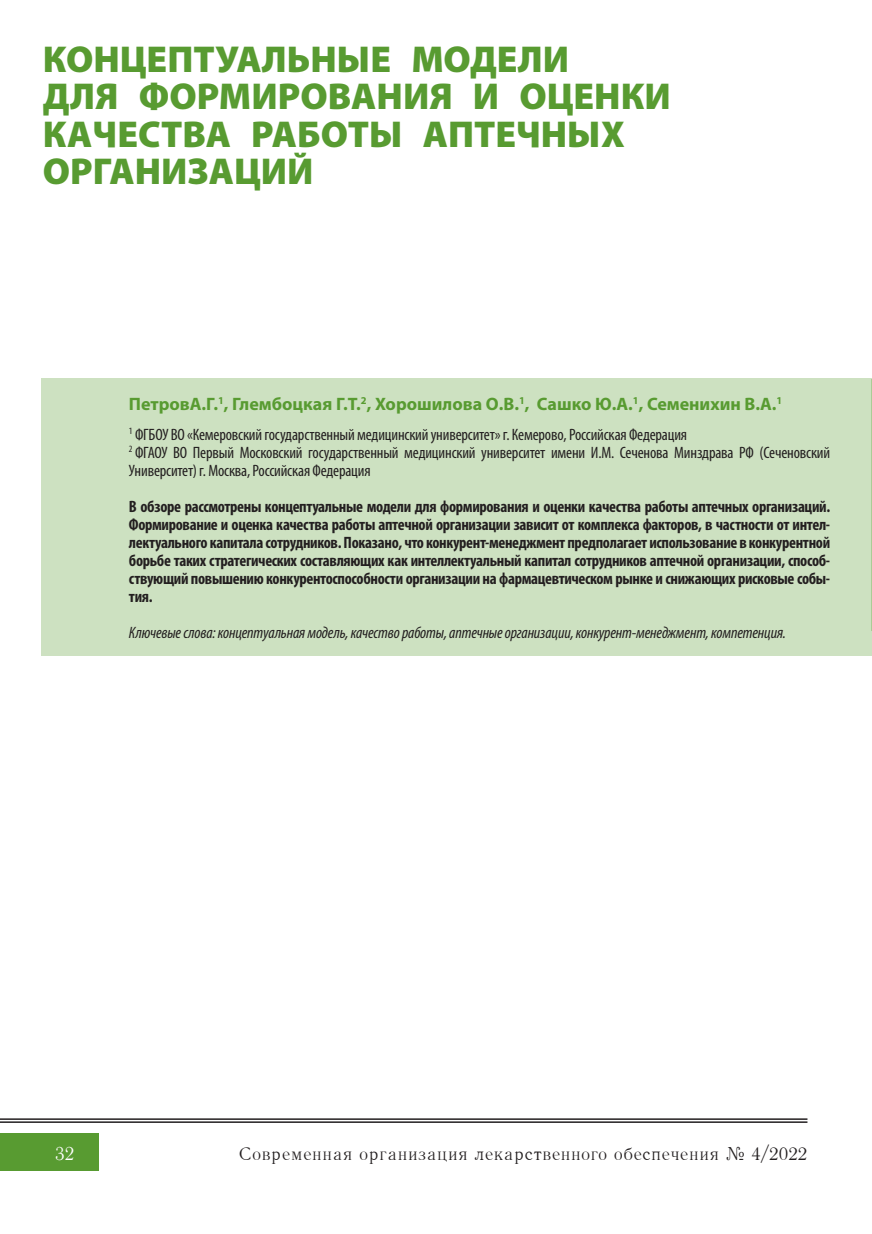
<style>
.page{position:relative;width:872px;height:1234px;background:#fff}
.page>*{position:absolute;margin:0;border:0;box-sizing:border-box;transform-origin:0 0}
.Заголовок{font:900 37.5px/37.5px "Myriad Pro";color:#589b31}
.t1{font:700 18px "Myriad Pro";color:#589b31}
.t2{font:500 18px "Literaturnaya";color:#231f20}
.t3{font:18px "Literaturnaya CTT";color:#fff}
.t4{font:700 condensed 16.5px/18px "Myriad Pro";letter-spacing:-.02em;color:#231f20;text-align:justify}
.t5{font:condensed 16.5px/18px "Myriad Pro";letter-spacing:-.01em;color:#231f20}
.t6{font:italic condensed 16.5px "Myriad Pro";letter-spacing:-.01em;color:#231f20}
.s1{font-family:"Literaturnaya CTT";font-weight:400}
</style>
<div class="page">
<div style="left:0;top:1133px;width:99px;height:37px;background:#589b31"></div>
<hr style="left:0;top:1121px;width:807px;height:1px;background:#231f20">
<hr style="left:0;top:1118px;width:807px;height:1px;background:#231f20">
<div style="left:42px;top:378px;width:830px;height:278px;background:#cde1c1"></div>
<hr style="left:871px;top:378px;width:1px;height:252px;background:#589b31">
<p class="Заголовок" style="left:43px;top:39px;width:629px">КОНЦЕПТУАЛЬНЫЕ МОДЕЛИ<br>ДЛЯ ФОРМИРОВАНИЯ И ОЦЕНКИ<br>КАЧЕСТВА РАБОТЫ АПТЕЧНЫХ<br>ОРГАНИЗАЦИЙ</p>
<p class="t1" style="left:129px;top:392px;width:655px">ПетровА.Г.<sup>1</sup>, Глембоцкая Г.Т.<sup>2</sup>, Хорошилова О.В.<sup>1</sup>, Сашко Ю.А.<sup>1</sup>, Семенихин В.А.<sup>1</sup></p>
<p class="t5" style="left:129px;top:425px;width:560px"><sup>1</sup> ФГБОУ ВО «Кемеровский государственный медицинский университет» г. Кемерово, Российская Федерация</p>
<p class="t5" style="left:129px;top:443px;width:702px"><sup>2</sup> ФГАОУ ВО Первый Московский государственный медицинский университет имени И.М. Сеченова Минздрава РФ (Сеченовский<br>Университет) г. Москва, Российская Федерация</p>
<p class="t4" style="left:129px;top:497px;width:702px">В обзоре рассмотрены концептуальные модели для формирования и оценки качества работы аптечных организаций.<br>Формирование и оценка качества работы аптечной организации зависит от комплекса факторов, в частности от интел&shy;лектуального капитала сотрудников. Показано, что конкурент-менеджмент предполагает использование в конкурентной борьбе таких стратегических составляющих как интеллектуальный капитал сотрудников аптечной организации, способ&shy;ствующий повышению конкурентоспособности организации на фармацевтическом рынке и снижающих рисковые собы&shy;тия.</p>
<p class="t6" style="left:129px;top:622px;width:658px">Ключевые слова: концептуальная модель, качество работы, аптечные организации, конкурент-менеджмент, компетенция.</p>
<p class="t3" style="left:55px;top:1144px;width:21px">32</p>
<p class="t2" style="left:239px;top:1143px;width:570px">Современная организация лекарственного обеспечения <span class="s1">¹</span> 4/2022</p>
</div>
